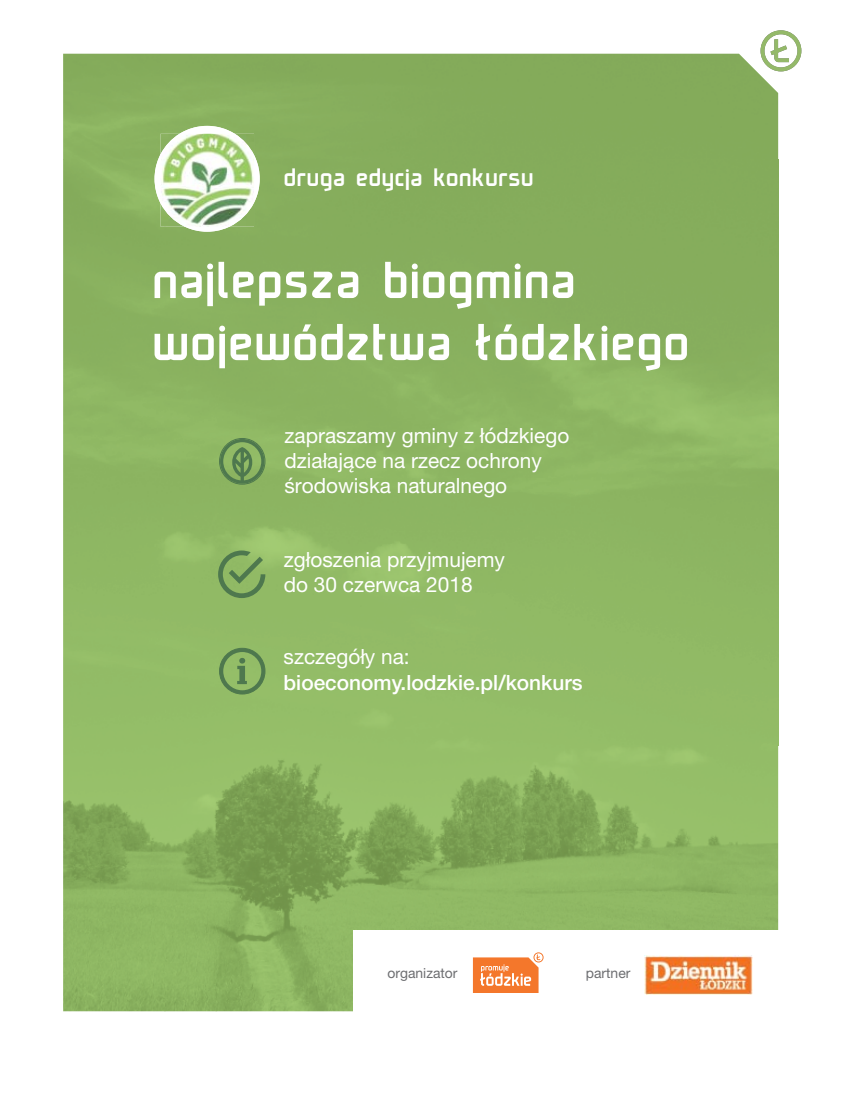
<style>
.page{position:relative;width:851px;height:1106px;background:#fff}
.page>*{position:absolute;margin:0;border:0;box-sizing:border-box;transform-origin:0 0}
.t1{font:51.75px/62.1px "lodzer";color:#fff}
.t2{font:25.2px "lodzer";color:#fff}
.t3{font:21px/25.2px "Helvetica Neue LT Pro";color:#fff}
.t4{font:500 21px "Helvetica Neue LT Pro";color:#fff}
.t5{font:13.95px "Helvetica Neue LT Pro";color:#6d6e71}
</style>
<div class="page">
<svg style="left:760px;top:30px;width:41px;height:41px"></svg>
<div style="left:63px;top:54px;width:715px;height:105px;background:#84ab5b"></div>
<img style="left:63px;top:159px;width:102px;height:852px">
<img style="left:216px;top:159px;width:562px;height:852px">
<img style="left:165px;top:227px;width:51px;height:784px">
<div style="left:154px;top:126px;width:106px;height:106px;background:#fff;border-radius:50%"></div>
<img style="left:160px;top:134px;width:94px;height:93px">
<div style="left:353px;top:929px;width:431px;height:90px;background:#fff"></div>
<svg style="left:218px;top:550px;width:47px;height:48px;background:#7ca55e"></svg>
<svg style="left:219px;top:648px;width:46px;height:46px;background:#7ca65e"></svg>
<img style="left:644px;top:955px;width:108px;height:39px">
<svg style="left:473px;top:952px;width:70px;height:41px"></svg>
<svg style="left:219px;top:438px;width:46px;height:46px;background:#749d5a"></svg>
<p class="t2" style="left:285px;top:163px;width:252px">druga edycja konkursu</p>
<h1 class="t1" style="left:154px;top:249px;width:539px">najlepsza biogmina województwa łódzkiego</h1>
<p class="t3" style="left:284px;top:423px;width:286px">zapraszamy gminy z łódzkiego działające na rzecz ochrony środowiska naturalnego</p>
<p class="t3" style="left:284px;top:546px;width:223px">zgłoszenia przyjmujemy do 30 czerwca 2018</p>
<p class="t3" style="left:283px;top:644px;width:128px">szczegóły na:</p>
<p class="t4" style="left:283px;top:669px;width:300px">bioeconomy.lodzkie.pl/konkurs</p>
<p class="t5" style="left:387px;top:965px;width:71px">organizator</p>
<p class="t5" style="left:586px;top:965px;width:46px">partner</p>
</div>
